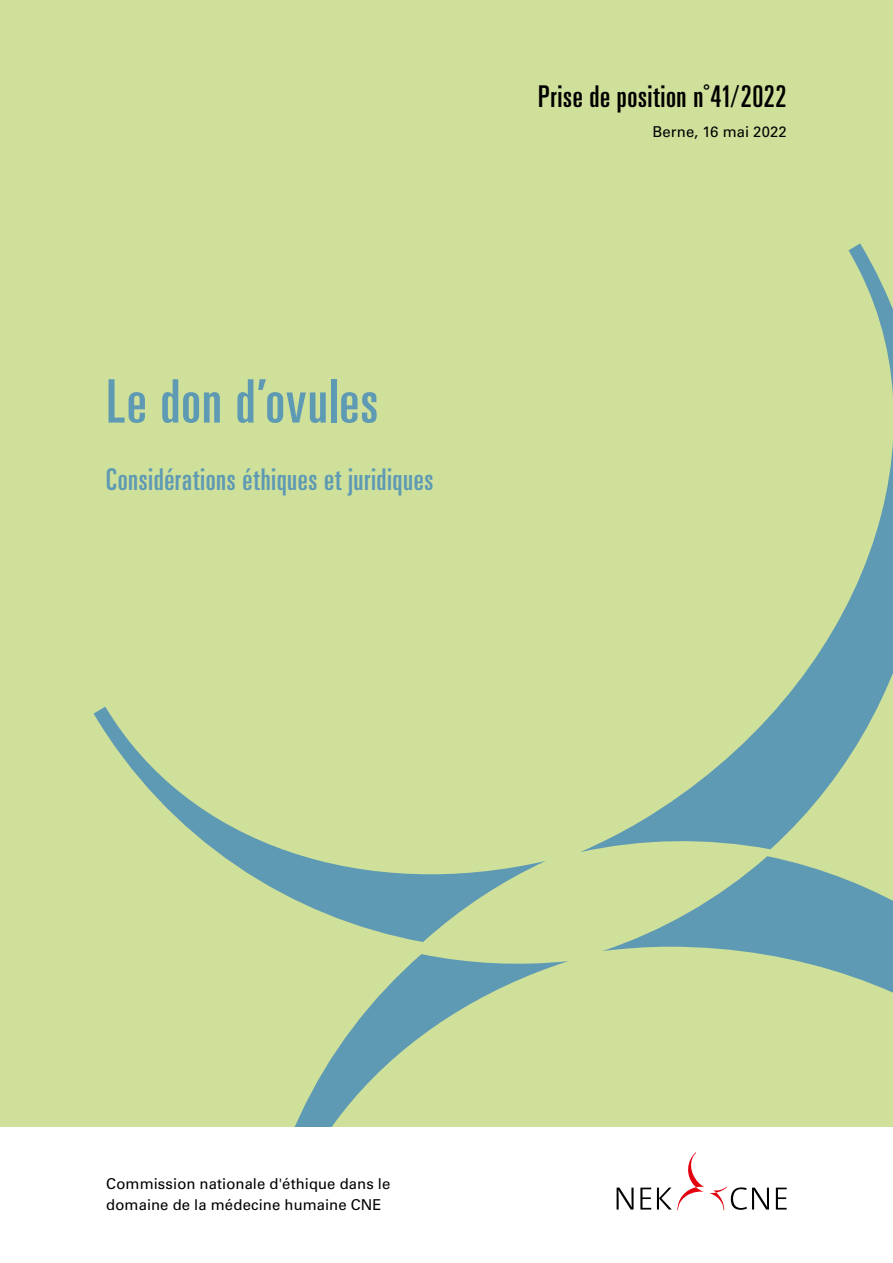
<style>
.page{position:relative;width:893px;height:1263px;background:#fff}
.page>*{position:absolute;margin:0;border:0;box-sizing:border-box;transform-origin:0 0}
.t1{font:ultra-condensed 60px "Univers LT Std";letter-spacing:.015em;color:#5f9ab4}
.t2{font:30px "Univers LT Pro Ult Cond";letter-spacing:.02em;color:#5f9ab4}
.t3{font:30px "Univers LT Pro Ult Cond";letter-spacing:.02em;color:#000}
.t4{font:15px/21px "Univers LT Std";letter-spacing:.005em;color:#000}
</style>
<div class="page">
<svg style="left:617px;top:1187px;width:16px;height:22px"></svg>
<svg style="left:640px;top:1187px;width:11px;height:22px"></svg>
<svg style="left:776px;top:1187px;width:11px;height:22px"></svg>
<svg style="left:657px;top:1152px;width:112px;height:58px"></svg>
<div style="left:0;top:0;width:893px;height:1127px;background:#cfe09a"></div>
<svg style="left:294px;top:954px;width:274px;height:173px"></svg>
<svg style="left:603px;top:856px;width:290px;height:137px"></svg>
<svg style="left:94px;top:707px;width:451px;height:235px"></svg>
<svg style="left:581px;top:243px;width:312px;height:609px"></svg>
<h1 class="t1" style="left:106px;top:367px;width:273px">Le don d’ovules</h1>
<h2 class="t2" style="left:106px;top:459px;width:328px">Considérations éthiques et juridiques</h2>
<h2 class="t3" style="left:538px;top:75px;width:250px">Prise de position n<sup>°</sup>41/2022</h2>
<p class="t4" style="left:652px;top:121px;width:136px">Berne, 16 mai 2022</p>
<p class="t4" style="left:106px;top:1173px;width:286px">Commission nationale d'éthique dans le domaine de la médecine humaine CNE</p>
</div>
